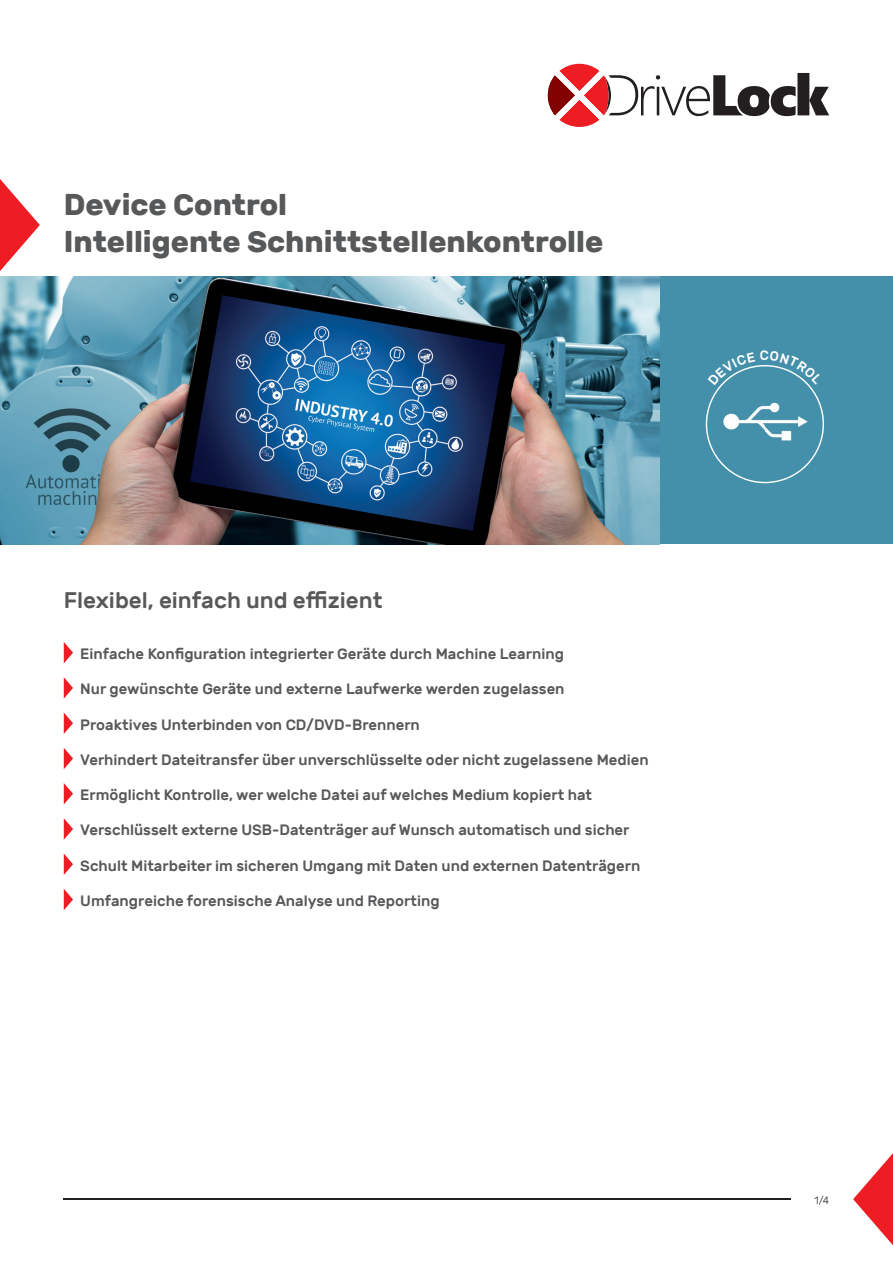
<style>
.page{position:relative;width:893px;height:1263px;background:#fff}
.page>*{position:absolute;margin:0;border:0;box-sizing:border-box;transform-origin:0 0}
.t1{font:700 30px/37.5px "Rubik";color:#57585a}
.t2{font:500 22.5px "Rubik";color:#57585a}
.t3{font:500 15px "Rubik";color:#57585a}
.t4{font:300 10.5px "Rubik";color:#231f20}
</style>
<div class="page">
<svg style="left:548px;top:64px;width:281px;height:63px"></svg>
<div style="left:0;top:276px;width:893px;height:268px;background:#4490aa"></div>
<svg style="left:0;top:179px;width:40px;height:92px"></svg>
<svg style="left:64px;top:642px;width:9px;height:21px"></svg>
<svg style="left:64px;top:677px;width:9px;height:22px"></svg>
<svg style="left:64px;top:713px;width:9px;height:21px"></svg>
<svg style="left:64px;top:748px;width:9px;height:21px"></svg>
<svg style="left:64px;top:783px;width:9px;height:21px"></svg>
<svg style="left:64px;top:818px;width:9px;height:22px"></svg>
<svg style="left:64px;top:854px;width:9px;height:21px"></svg>
<svg style="left:64px;top:889px;width:9px;height:21px"></svg>
<img style="left:0;top:276px;width:659px;height:268px">
<img style="left:723px;top:402px;width:85px;height:39px">
<hr style="left:64px;top:1199px;width:727px;height:1px;background:#231f20">
<svg style="left:853px;top:1153px;width:40px;height:92px"></svg>
<svg style="left:720px;top:365px;width:89px;height:20px"></svg>
<h1 class="t1" style="left:64px;top:186px;width:541px">Device Control<br>Intelligente Schnittstellenkontrolle</h1>
<h2 class="t2" style="left:64px;top:587px;width:320px">Flexibel, einfach und effizient</h2>
<p class="t3" style="left:80px;top:645px;width:485px">Einfache Konfiguration integrierter Geräte durch Machine Learning</p>
<p class="t3" style="left:80px;top:681px;width:486px">Nur gewünschte Geräte und externe Laufwerke werden zugelassen</p>
<p class="t3" style="left:80px;top:716px;width:341px">Proaktives Unterbinden von CD/DVD-Brennern</p>
<p class="t3" style="left:80px;top:751px;width:570px">Verhindert Dateitransfer über unverschlüsselte oder nicht zugelassene Medien</p>
<p class="t3" style="left:80px;top:786px;width:513px">Ermöglicht Kontrolle, wer welche Datei auf welches Medium kopiert hat</p>
<p class="t3" style="left:80px;top:822px;width:551px">Verschlüsselt externe USB-Datenträger auf Wunsch automatisch und sicher</p>
<p class="t3" style="left:80px;top:857px;width:562px">Schult Mitarbeiter im sicheren Umgang mit Daten und externen Datenträgern</p>
<p class="t3" style="left:80px;top:892px;width:361px">Umfangreiche forensische Analyse und Reporting</p>
<p class="t4" style="left:814px;top:1194px;width:16px">1/4</p>
</div>
